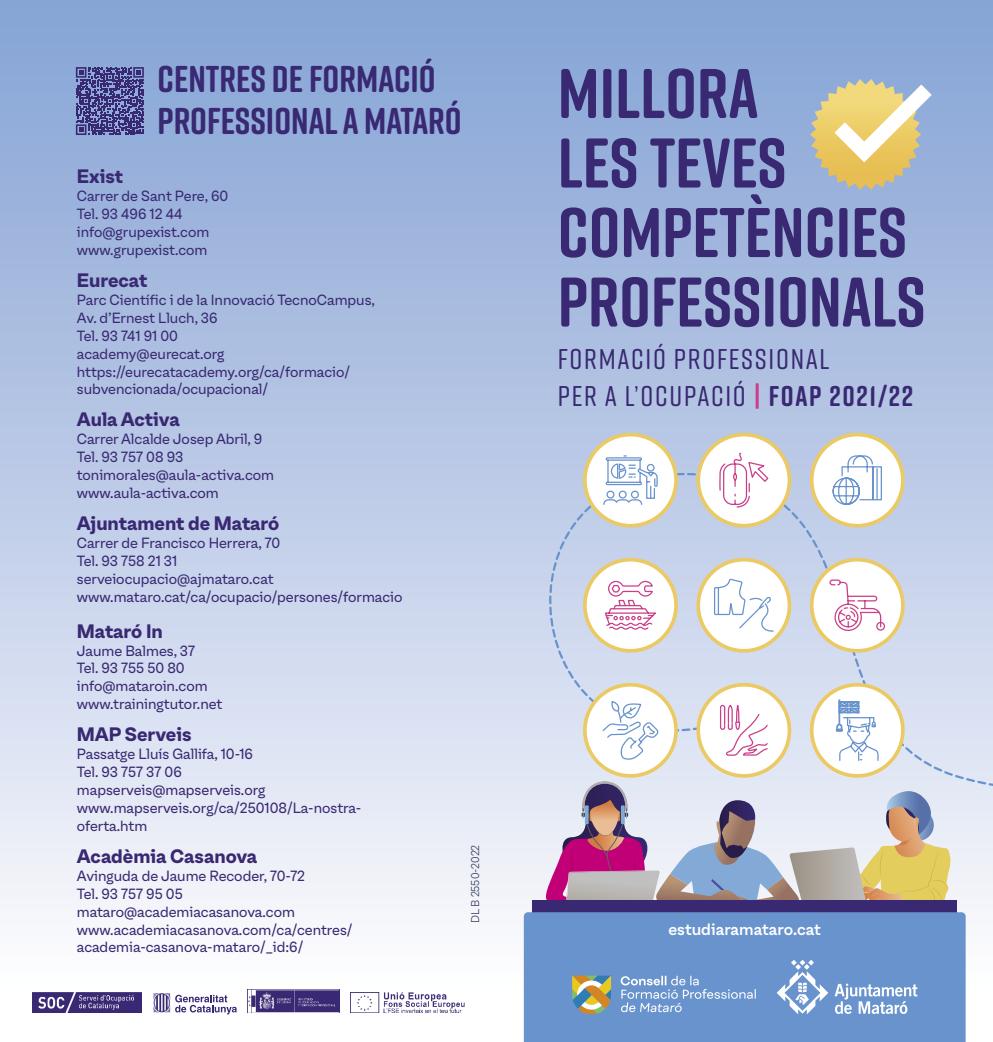
<style>
.page{position:relative;width:993px;height:1042px;background:#fff}
.page>*{position:absolute;margin:0;border:0;box-sizing:border-box;transform-origin:0 0}
.t1{font:700 70px/69.5px "Rift Soft";color:#392872}
.t2{font:700 37.27px/41.1px "Rift Soft";color:#392872}
.t3{font:500 28.53px/36.6px "Rift Soft";letter-spacing:.06em;color:#392872}
.t4{font:700 18.72px "Oli Grotesk L";color:#392872}
.t5{font:500 15.75px "Oli Grotesk L";color:#fff}
.t6{font:14.17px/17.8px "Oli Grotesk L";color:#392872}
.t7{font:300 10.85px "Oli Grotesk L";color:#2e3359}
.s1{font-weight:700;color:#c94088}
.s2{font-weight:700}
</style>
<div class="page">
<div style="left:0;top:0;width:992px;height:1042px;background:linear-gradient(to bottom,#83a1d4,#fff)"></div>
<svg style="left:542px;top:781px;width:409px;height:119px;background:#c7b8be"></svg>
<div style="left:532px;top:900px;width:424px;height:18px;background:#392872"></div>
<div style="left:523px;top:912px;width:442px;height:130px;background:#6893cd"></div>
<svg style="left:776px;top:960px;width:141px;height:54px;background:#86a8d7"></svg>
<svg style="left:620px;top:975px;width:135px;height:37px;background:#7ea3d4"></svg>
<svg style="left:572px;top:975px;width:39px;height:39px;background:#a9a77a"></svg>
<svg style="left:809px;top:79px;width:122px;height:111px;background:#d1c8a1"></svg>
<svg style="left:477px;top:461px;width:258px;height:332px;background:#ced7eb"></svg>
<svg style="left:964px;top:781px;width:28px;height:39px"></svg>
<svg style="left:696px;top:472px;width:296px;height:309px;background:#ced7ea"></svg>
<div style="left:584px;top:435px;width:91px;height:91px;background:#fff;border-radius:50%"></div>
<div style="left:583px;top:433px;width:94px;height:94px;border:4px solid #ebc963;border-radius:50%"></div>
<div style="left:584px;top:560px;width:91px;height:91px;background:#fff;border-radius:50%"></div>
<div style="left:583px;top:558px;width:94px;height:94px;border:4px solid #ebc963;border-radius:50%"></div>
<div style="left:584px;top:685px;width:91px;height:91px;background:#fff;border-radius:50%"></div>
<div style="left:583px;top:683px;width:94px;height:94px;border:4px solid #ebc963;border-radius:50%"></div>
<div style="left:698px;top:435px;width:91px;height:91px;background:#fff;border-radius:50%"></div>
<div style="left:696px;top:433px;width:95px;height:94px;border:4px solid #ebc963;border-radius:50%"></div>
<svg style="left:698px;top:560px;width:91px;height:91px"></svg>
<div style="left:696px;top:558px;width:95px;height:94px;border:4px solid #ebc963;border-radius:50%"></div>
<div style="left:698px;top:685px;width:91px;height:91px;background:#fff;border-radius:50%"></div>
<div style="left:696px;top:683px;width:95px;height:94px;border:4px solid #ebc963;border-radius:50%"></div>
<div style="left:811px;top:435px;width:91px;height:91px;background:#fff;border-radius:50%"></div>
<div style="left:809px;top:433px;width:95px;height:94px;border:4px solid #ebc963;border-radius:50%"></div>
<div style="left:811px;top:560px;width:91px;height:91px;background:#fff;border-radius:50%"></div>
<div style="left:809px;top:558px;width:95px;height:94px;border:4px solid #ebc963;border-radius:50%"></div>
<div style="left:811px;top:685px;width:91px;height:91px;background:#fff;border-radius:50%"></div>
<div style="left:809px;top:683px;width:95px;height:94px;border:4px solid #ebc963;border-radius:50%"></div>
<svg style="left:603px;top:455px;width:55px;height:50px"></svg>
<svg style="left:829px;top:579px;width:56px;height:52px"></svg>
<svg style="left:719px;top:452px;width:50px;height:56px"></svg>
<svg style="left:832px;top:455px;width:50px;height:50px"></svg>
<svg style="left:712px;top:572px;width:62px;height:64px"></svg>
<svg style="left:719px;top:690px;width:52px;height:66px"></svg>
<svg style="left:602px;top:701px;width:57px;height:59px"></svg>
<svg style="left:835px;top:699px;width:43px;height:62px"></svg>
<svg style="left:604px;top:580px;width:52px;height:50px"></svg>
<svg style="left:153px;top:993px;width:84px;height:21px"></svg>
<img style="left:32px;top:993px;width:110px;height:19px">
<img style="left:350px;top:992px;width:114px;height:20px">
<img style="left:247px;top:989px;width:93px;height:23px">
<svg style="left:76px;top:67px;width:68px;height:68px;background:#575696"></svg>
<h2 class="t2" style="left:158px;top:58px;width:305px">CENTRES DE FORMACIÓ<br>PROFESSIONAL A MATARÓ</h2>
<h3 class="t4" style="left:77px;top:162px;width:48px">Exist</h3>
<p class="t6" style="left:77px;top:186px;width:153px">Carrer de Sant Pere, 60<br>Tel. 93 496 12 44 info@grupexist.com www.grupexist.com</p>
<h3 class="t4" style="left:77px;top:266px;width:72px">Eurecat</h3>
<p class="t6" style="left:77px;top:289px;width:299px">Parc Científic i de la Innovació TecnoCampus,<br>Av. d’Ernest Lluch, 36<br>Tel. 93 741 91 00<br>academy@eurecat.org https://eurecatacademy.org/ca/formacio/ subvencionada/ocupacional/</p>
<h3 class="t4" style="left:77px;top:405px;width:104px">Aula Activa</h3>
<p class="t6" style="left:77px;top:429px;width:199px">Carrer Alcalde Josep Abril, 9<br>Tel. 93 757 08 93 tonimorales@aula-activa.com www.aula-activa.com</p>
<h3 class="t4" style="left:77px;top:509px;width:204px">Ajuntament de Mataró</h3>
<p class="t6" style="left:77px;top:533px;width:327px">Carrer de Francisco Herrera, 70<br>Tel. 93 758 21 31<br>serveiocupacio@ajmataro.cat www.mataro.cat/ca/ocupacio/persones/formacio</p>
<h3 class="t4" style="left:77px;top:616px;width:87px">Mataró In</h3>
<p class="t6" style="left:77px;top:640px;width:147px">Jaume Balmes, 37<br>Tel. 93 755 50 80 info@mataroin.com www.trainingtutor.net</p>
<h3 class="t4" style="left:77px;top:720px;width:116px">MAP Serveis</h3>
<p class="t6" style="left:77px;top:744px;width:286px">Passatge Lluís Gallifa, 10-16<br>Tel. 93 757 37 06 mapserveis@mapserveis.org www.mapserveis.org/ca/250108/La-nostra&shy;oferta.htm</p>
<h3 class="t4" style="left:77px;top:841px;width:182px">Acadèmia Casanova</h3>
<p class="t6" style="left:77px;top:865px;width:277px">Avinguda de Jaume Recoder, 70-72<br>Tel. 93 757 95 05 mataro@academiacasanova.com www.academiacasanova.com/ca/centres/ academia-casanova-mataro/_id:6/</p>
<p class="t7" style="left:467px;top:923px;width:80px;rotate:-90deg">DL B 2550-2022</p>
<h1 class="t1" style="left:557px;top:57px;width:369px">MILLORA<br>LES TEVES<br>COMPETÈNCIES<br>PROFESSIONALS</h1>
<h3 class="t3" style="left:557px;top:339px;width:356px">FORMACIÓ PROFESSIONAL<br>PER A L’OCUPACIÓ <span class="s1">|</span> <span class="s2">FOAP 2021/22</span></h3>
<p class="t5" style="left:668px;top:917px;width:154px">estudiaramataro.cat</p>
</div>
